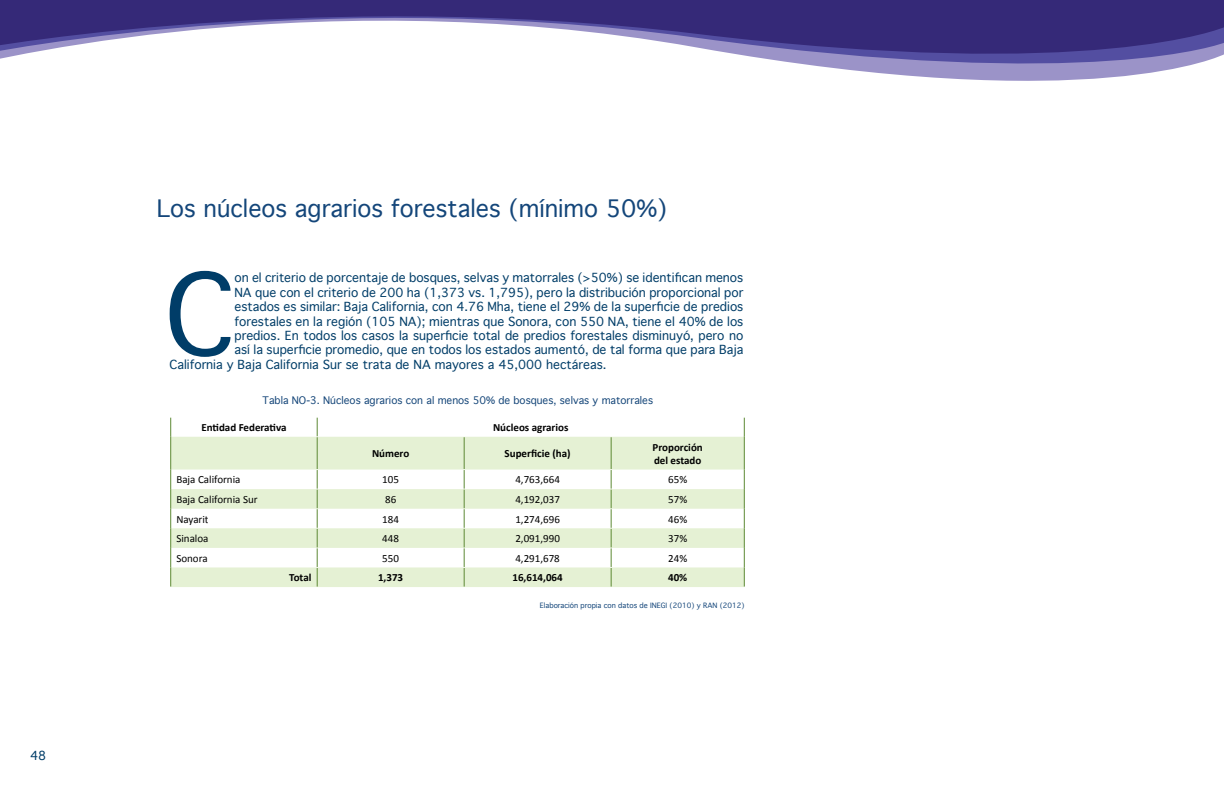
<style>
.page{position:relative;width:1224px;height:792px;background:#fff}
.page>*{position:absolute;margin:0;border:0;box-sizing:border-box;transform-origin:0 0}
.t1{font:107px "Geneva";color:#003d68}
.t2{font:23px "Geneva";color:#14467a}
.t3{font:12px "Geneva";color:#003d68}
.t4{font:11px "Calibri";color:#000}
.t5{font:700 11px/13.2px "Calibri";color:#000}
.t6{font:10px "Geneva";color:#154679}
.t7{font:7px "Geneva";color:#14467a}
</style>
<div class="page">
<svg style="left:0;top:0;width:1224px;height:81px"></svg>
<svg style="left:171px;top:437px;width:573px;height:150px;fill:#e5f1d4"></svg>
<hr style="left:317px;top:437px;width:1px;height:32px;background:#5d8934">
<hr style="left:464px;top:437px;width:1px;height:32px;background:#5d8934">
<hr style="left:611px;top:437px;width:1px;height:32px;background:#5d8934">
<svg style="left:170px;top:418px;width:1px;height:19px"></svg>
<hr style="left:170px;top:437px;width:1px;height:33px;background:#5d8934">
<hr style="left:744px;top:437px;width:1px;height:33px;background:#5d8934">
<svg style="left:170px;top:470px;width:1px;height:117px"></svg>
<svg style="left:317px;top:470px;width:1px;height:117px"></svg>
<svg style="left:464px;top:470px;width:1px;height:117px"></svg>
<svg style="left:611px;top:470px;width:1px;height:117px"></svg>
<svg style="left:744px;top:470px;width:1px;height:117px"></svg>
<svg style="left:317px;top:418px;width:1px;height:18px"></svg>
<svg style="left:744px;top:418px;width:1px;height:19px"></svg>
<p class="t3" style="left:30px;top:748px;width:18px">48</p>
<h2 class="t2" style="left:157px;top:194px;width:512px">Los núcleos agrarios forestales (mínimo 50%)</h2>
<h1 class="t1" style="left:165px;top:248px;width:71px">C</h1>
<p class="t3" style="left:234px;top:270px;width:510px">on el criterio de porcentaje de bosques, selvas y matorrales (&gt;50%) se identifican menos</p>
<p class="t3" style="left:234px;top:285px;width:510px">NA que con el criterio de 200 ha (1,373 vs. 1,795), pero la distribución proporcional por</p>
<p class="t3" style="left:234px;top:299px;width:510px">estados es similar: Baja California, con 4.76 Mha, tiene el 29% de la superficie de predios</p>
<p class="t3" style="left:234px;top:314px;width:510px">forestales en la región (105 NA); mientras que Sonora, con 550 NA, tiene el 40% de los</p>
<p class="t3" style="left:234px;top:328px;width:510px">predios. En todos los casos la superficie total de predios forestales disminuyó, pero no</p>
<p class="t3" style="left:234px;top:342px;width:510px">así la superficie promedio, que en todos los estados aumentó, de tal forma que para Baja</p>
<p class="t3" style="left:170px;top:357px;width:438px">California y Baja California Sur se trata de NA mayores a 45,000 hectáreas.</p>
<p class="t6" style="left:263px;top:394px;width:392px">Tabla NO-3. Núcleos agrarios con al menos 50% de bosques, selvas y matorrales</p>
<p class="t5" style="left:201px;top:421px;width:87px">Entidad Federativa</p>
<p class="t5" style="left:493px;top:421px;width:77px">Núcleos agrarios</p>
<p class="t5" style="left:372px;top:447px;width:39px">Número</p>
<p class="t5" style="left:505px;top:447px;width:68px">Superficie (ha)</p>
<p class="t5" style="left:653px;top:440px;width:52px">Proporción del estado</p>
<p class="t4" style="left:176px;top:473px;width:66px">Baja California</p>
<p class="t4" style="left:382px;top:473px;width:18px">105</p>
<p class="t4" style="left:515px;top:473px;width:46px">4,763,664</p>
<p class="t4" style="left:668px;top:473px;width:21px">65%</p>
<p class="t4" style="left:176px;top:492px;width:83px">Baja California Sur</p>
<p class="t4" style="left:385px;top:492px;width:13px">86</p>
<p class="t4" style="left:515px;top:492px;width:46px">4,192,037</p>
<p class="t4" style="left:668px;top:492px;width:21px">57%</p>
<p class="t4" style="left:176px;top:512px;width:34px">Nayarit</p>
<p class="t4" style="left:382px;top:512px;width:18px">184</p>
<p class="t4" style="left:515px;top:512px;width:46px">1,274,696</p>
<p class="t4" style="left:668px;top:512px;width:21px">46%</p>
<p class="t4" style="left:176px;top:532px;width:34px">Sinaloa</p>
<p class="t4" style="left:382px;top:532px;width:18px">448</p>
<p class="t4" style="left:515px;top:532px;width:46px">2,091,990</p>
<p class="t4" style="left:668px;top:532px;width:21px">37%</p>
<p class="t4" style="left:176px;top:551px;width:33px">Sonora</p>
<p class="t4" style="left:382px;top:551px;width:18px">550</p>
<p class="t4" style="left:515px;top:551px;width:46px">4,291,678</p>
<p class="t4" style="left:668px;top:551px;width:21px">24%</p>
<p class="t5" style="left:289px;top:571px;width:24px">Total</p>
<p class="t5" style="left:378px;top:571px;width:27px">1,373</p>
<p class="t5" style="left:512px;top:571px;width:52px">16,614,064</p>
<p class="t5" style="left:668px;top:571px;width:21px">40%</p>
<p class="t7" style="left:540px;top:601px;width:206px">Elaboración propia con datos de INEGI (2010) y RAN (2012)</p>
</div>
